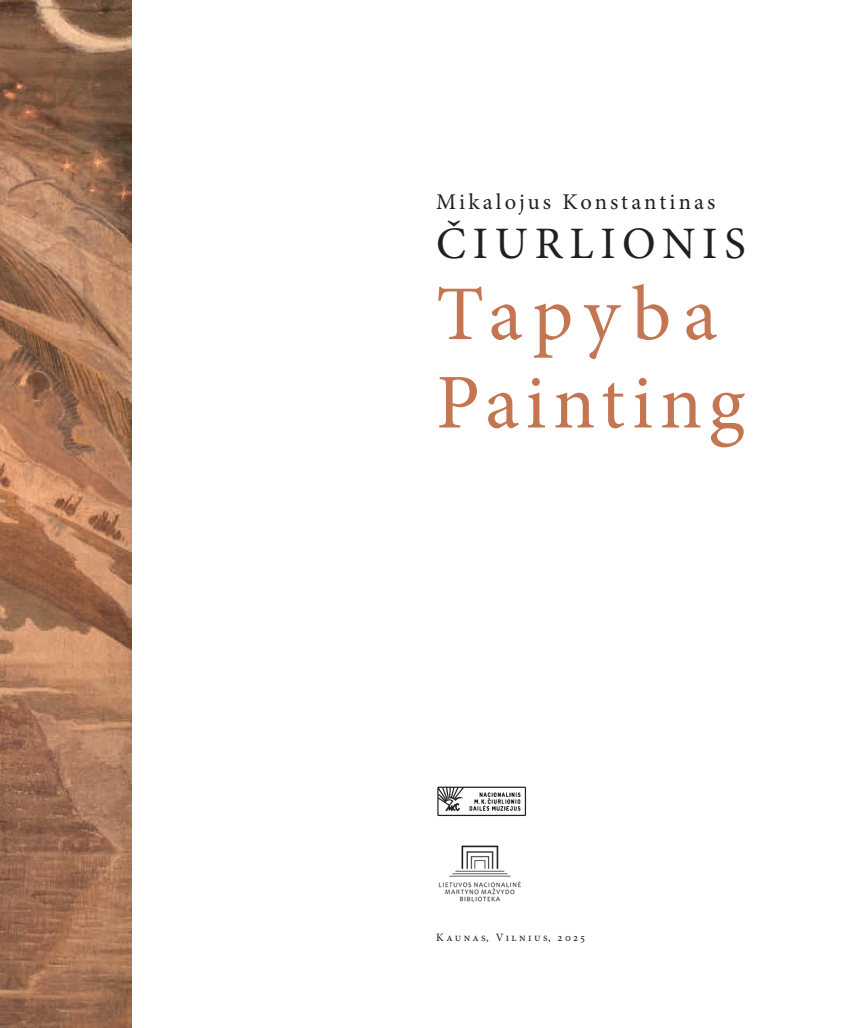
<style>
.page{position:relative;width:851px;height:1028px;background:#fff}
.page>*{position:absolute;margin:0;border:0;box-sizing:border-box;transform-origin:0 0}
.t1{font:77.5px/88.4px "Minion Pro";letter-spacing:.115em;color:#c47652}
.t2{font:45px "Minion Pro";letter-spacing:.15em;color:#231f20}
.t3{font:22.5px "Minion Pro";letter-spacing:.13em;color:#231f20}
.t4{font:11.25px "Minion Pro";letter-spacing:.215em;color:#231f20}
</style>
<div class="page">
<img style="left:0;top:0;width:131px;height:1028px">
<img style="left:438px;top:845px;width:83px;height:57px">
<img style="left:437px;top:786px;width:90px;height:31px">
<p class="t3" style="left:436px;top:187px;width:280px">Mikalojus Konstantinas</p>
<h2 class="t2" style="left:436px;top:213px;width:311px">ČIURLIONIS</h2>
<h1 class="t1" style="left:436px;top:270px;width:310px">Tapyba<br>Painting</h1>
<p class="t4" style="left:436px;top:929px;width:150px">Kaunas, Vilnius, 2025</p>
</div>
